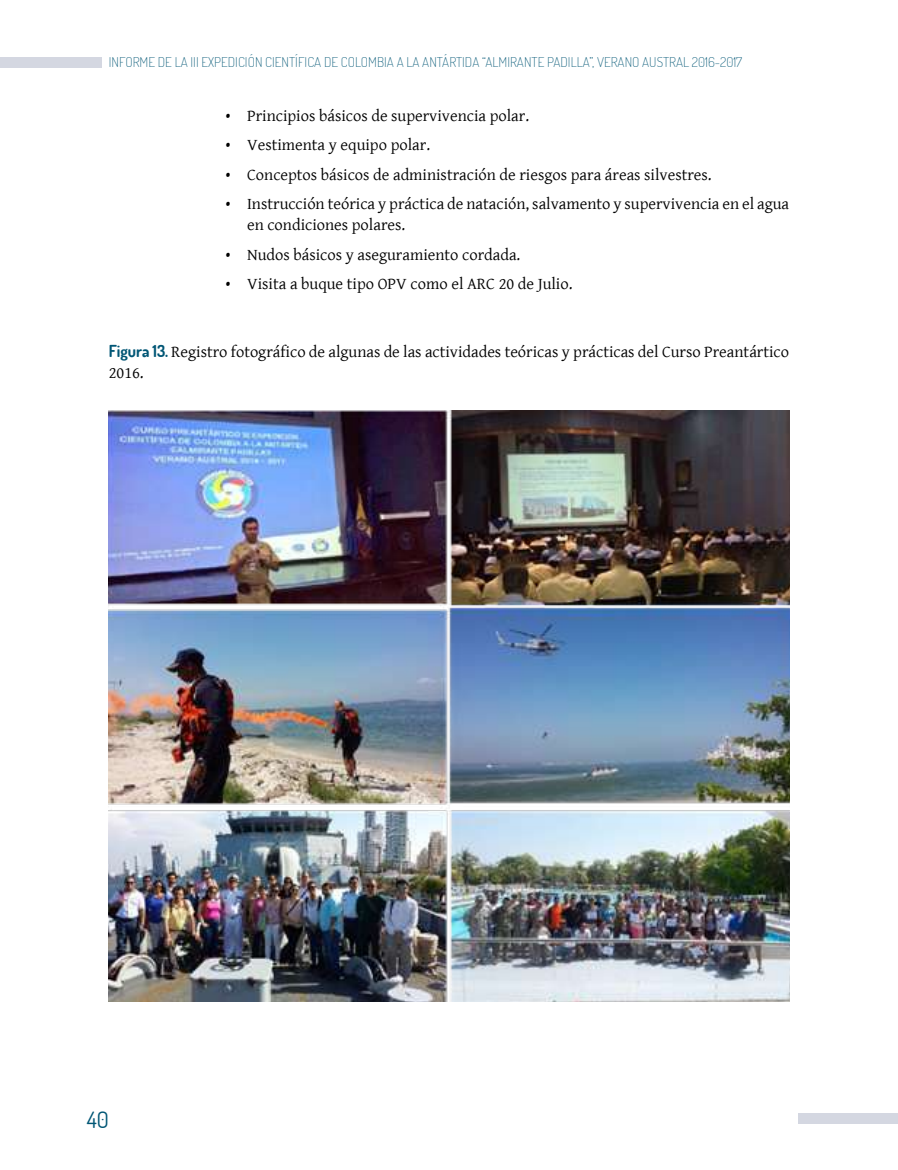
<style>
.page{position:relative;width:898px;height:1170px;background:#fff}
.page>*{position:absolute;margin:0;border:0;box-sizing:border-box;transform-origin:0 0}
.t1{font:22.5px "Dosis";color:#005675}
.t2{font:16.5px/21px "Gentium Basic";color:#000}
.t3{font:200 13.5px "Dosis";color:#005675}
.s1{font-family:"Dosis";font-weight:700;color:#005675}
</style>
<div class="page">
<div style="left:0;top:57px;width:101px;height:10px;background:#d4d7e1"></div>
<div style="left:798px;top:1113px;width:99px;height:11px;background:#d4d7e1"></div>
<img style="left:109px;top:410px;width:679px;height:591px">
<p class="t3" style="left:109px;top:53px;width:634px">INFORME DE LA III EXPEDICIÓN CIENTÍFICA DE COLOMBIA A LA ANTÁRTIDA “ALMIRANTE PADILLA”, VERANO AUSTRAL 2016-2017</p>
<p class="t2" style="left:226px;top:104px;width:305px">• Principios básicos de supervivencia polar.</p>
<p class="t2" style="left:226px;top:134px;width:206px">• Vestimenta y equipo polar.</p>
<p class="t2" style="left:226px;top:163px;width:487px">• Conceptos básicos de administración de riesgos para áreas silvestres.</p>
<p class="t2" style="left:247px;top:193px;width:543px;text-indent:-21px">• Instrucción teórica y práctica de natación, salvamento y supervivencia en el agua en condiciones polares.</p>
<p class="t2" style="left:226px;top:243px;width:296px">• Nudos básicos y aseguramiento cordada.</p>
<p class="t2" style="left:226px;top:273px;width:348px">• Visita a buque tipo OPV como el ARC 20 de Julio.</p>
<p class="t2" style="left:109px;top:341px;width:681px"><span class="s1">Figura 13.</span> Registro fotográfico de algunas de las actividades teóricas y prácticas del Curso Preantártico<br>2016.</p>
<h1 class="t1" style="left:87px;top:1105px;width:23px">40</h1>
</div>
